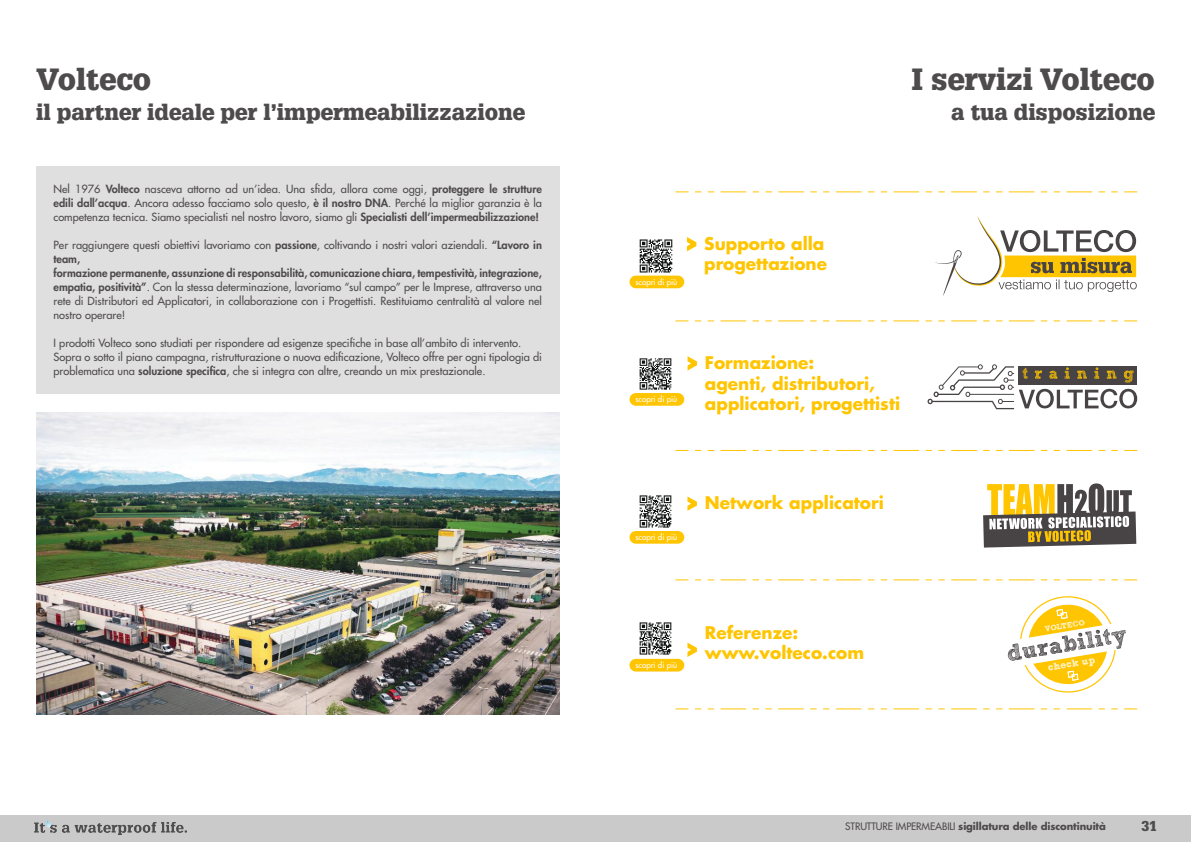
<style>
.page{position:relative;width:1191px;height:842px;background:#fff}
.page>*{position:absolute;margin:0;border:0;box-sizing:border-box;transform-origin:0 0}
.t1{font:900 30px "Glypha LT Std";color:#4e4b4c}
.t2{font:900 22px "Glypha LT Std";color:#4e4b4c}
.t3{font:700 17px/20.4px "Futura Std";color:#ffc500}
.t4{font:900 14px "Glypha LT Std";color:#4e4b4c}
.t5{font:500 11px/14px "Futura Std";color:#4e4b4c}
.t6{font:700 10px "Futura Std";letter-spacing:-.01em;color:#4e4b4c}
.t7{font:500 8px "Futura Std";color:#fff}
.s1{font-weight:800}
.s2{font-weight:500}
</style>
<div class="page">
<div style="left:0;top:815px;width:1191px;height:27px;background:#cbcacb"></div>
<img style="left:34px;top:820px;width:152px;height:15px">
<div style="left:36px;top:166px;width:523px;height:227px;background:#e0dfdf"></div>
<img style="left:36px;top:413px;width:523px;height:301px">
<svg style="left:1124px;top:191px;width:13px;height:1px"></svg>
<svg style="left:675px;top:191px;width:442px;height:1px"></svg>
<svg style="left:1124px;top:450px;width:13px;height:1px"></svg>
<svg style="left:675px;top:450px;width:442px;height:1px"></svg>
<svg style="left:1124px;top:320px;width:13px;height:1px"></svg>
<svg style="left:675px;top:320px;width:442px;height:1px"></svg>
<svg style="left:935px;top:216px;width:201px;height:80px"></svg>
<svg style="left:687px;top:642px;width:10px;height:15px"></svg>
<svg style="left:927px;top:364px;width:210px;height:45px"></svg>
<svg style="left:1007px;top:596px;width:119px;height:97px"></svg>
<svg style="left:686px;top:237px;width:11px;height:15px"></svg>
<svg style="left:687px;top:356px;width:10px;height:15px"></svg>
<svg style="left:687px;top:496px;width:10px;height:15px"></svg>
<svg style="left:1124px;top:579px;width:13px;height:1px"></svg>
<svg style="left:675px;top:579px;width:442px;height:1px"></svg>
<svg style="left:1124px;top:708px;width:13px;height:1px"></svg>
<svg style="left:675px;top:708px;width:442px;height:1px"></svg>
<svg style="left:983px;top:483px;width:153px;height:65px"></svg>
<img style="left:639px;top:239px;width:34px;height:34px">
<div style="left:629px;top:276px;width:55px;height:12px;background:#ffc500;border-radius:6px"></div>
<img style="left:639px;top:358px;width:33px;height:32px">
<img style="left:639px;top:495px;width:33px;height:33px">
<img style="left:639px;top:622px;width:33px;height:33px">
<div style="left:629px;top:393px;width:55px;height:13px;background:#ffc500;border-radius:6px"></div>
<div style="left:629px;top:531px;width:55px;height:13px;background:#ffc500;border-radius:6px"></div>
<div style="left:629px;top:659px;width:55px;height:12px;background:#ffc500;border-radius:6px"></div>
<h1 class="t1" style="left:36px;top:61px;width:117px">Volteco</h1>
<h2 class="t2" style="left:36px;top:99px;width:490px">il partner ideale per l’impermeabilizzazione</h2>
<p class="t5" style="left:54px;top:182px;width:490px;text-align:justify">Nel 1976 <span class="s1">Volteco</span> nasceva attorno ad un’idea. Una sfida, allora come oggi, <span class="s1">proteggere le strutture edili dall’acqua</span>. Ancora adesso facciamo solo questo, <span class="s1">è il nostro DNA</span>. Perché la miglior garanzia è la competenza tecnica. Siamo specialisti nel nostro lavoro, siamo gli <span class="s1">Specialisti dell’impermeabilizzazione!</span></p>
<p class="t5" style="left:54px;top:238px;width:490px">Per raggiungere questi obiettivi lavoriamo con <span class="s1">passione</span>, coltivando i nostri valori aziendali. <span class="s1">“Lavoro in team,<br>formazione permanente, assunzione di responsabilità, comunicazione chiara, tempestività, integrazione, empatia, positività”</span>. Con la stessa determinazione, lavoriamo “sul campo” per le Imprese, attraverso una rete di Distributori ed Applicatori, in collaborazione con i Progettisti. Restituiamo centralità al valore nel nostro operare!</p>
<p class="t5" style="left:54px;top:336px;width:490px">I prodotti Volteco sono studiati per rispondere ad esigenze specifiche in base all’ambito di intervento.<br>Sopra o sotto il piano campagna, ristrutturazione o nuova edificazione, Volteco offre per ogni tipologia di problematica una <span class="s1">soluzione specifica</span>, che si integra con altre, creando un mix prestazionale.</p>
<h1 class="t1" style="left:911px;top:61px;width:245px">I servizi Volteco</h1>
<h2 class="t2" style="left:951px;top:99px;width:205px">a tua disposizione</h2>
<p class="t7" style="left:635px;top:277px;width:43px">scopri di più</p>
<p class="t7" style="left:635px;top:394px;width:43px">scopri di più</p>
<h3 class="t3" style="left:704px;top:233px;width:124px">Supporto alla progettazione</h3>
<h3 class="t3" style="left:705px;top:352px;width:197px">Formazione:<br>agenti, distributori, applicatori, progettisti</h3>
<p class="t7" style="left:635px;top:532px;width:43px">scopri di più</p>
<h3 class="t3" style="left:705px;top:493px;width:181px">Network applicatori</h3>
<p class="t7" style="left:635px;top:660px;width:43px">scopri di più</p>
<h3 class="t3" style="left:705px;top:622px;width:161px">Referenze: www.volteco.com</h3>
<p class="t6" style="left:845px;top:820px;width:262px"><span class="s2">STRUTTURE IMPERMEABILI</span> sigillatura delle discontinuità</p>
<p class="t4" style="left:1141px;top:818px;width:17px">31</p>
</div>
